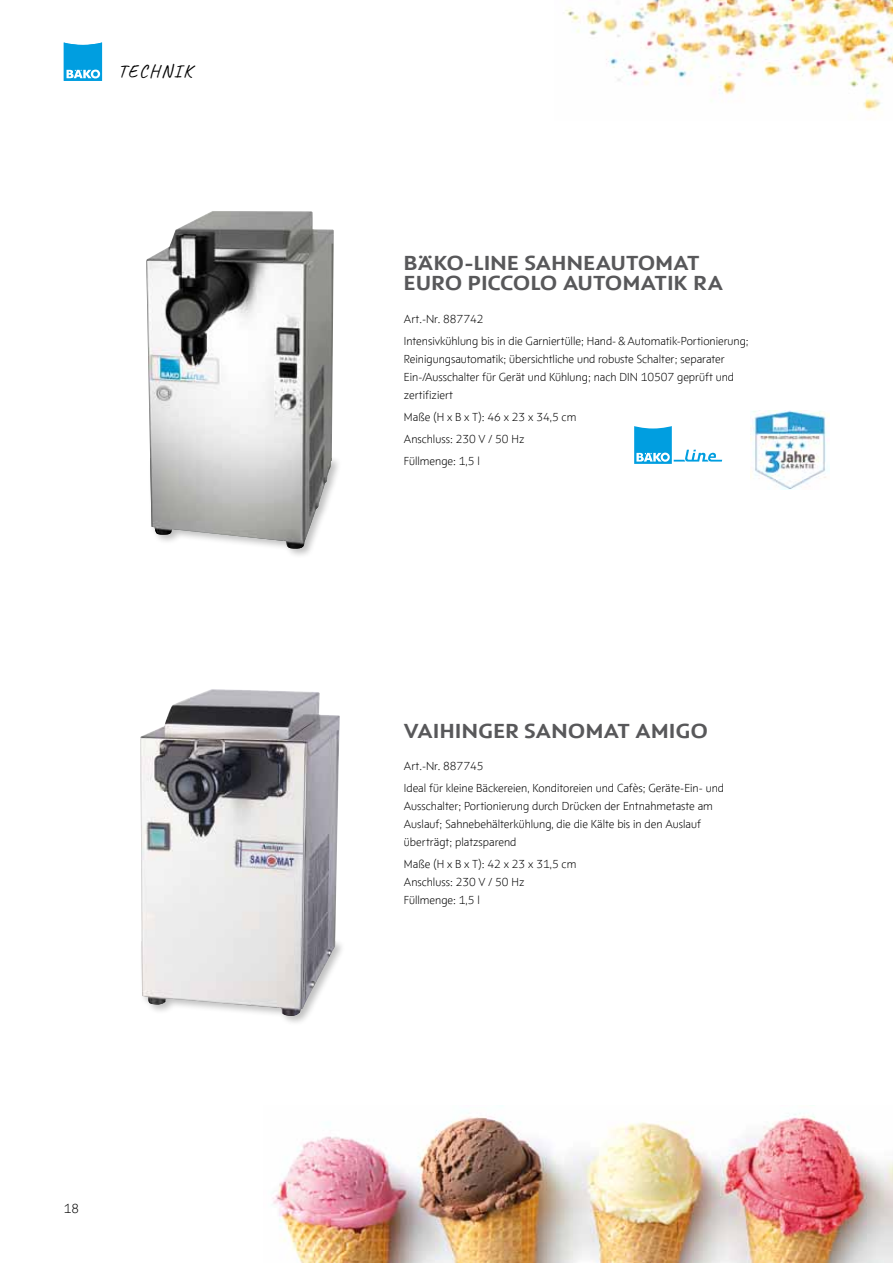
<style>
.page{position:relative;width:893px;height:1263px;background:#fff}
.page>*{position:absolute;margin:0;border:0;box-sizing:border-box;transform-origin:0 0}
.t1{font:700 21px/19.5px "BAEK Otype";letter-spacing:.02em;color:#58585a;scale:1.15 1}
.t2{font:18px "Caveat";color:#000}
.t3{font:300 13.5px "BAEK Otype";color:#000}
.t4{font:300 12px/18px "BAEK Otype";color:#000}
</style>
<div class="page">
<img style="left:565px;top:0;width:328px;height:111px">
<svg style="left:64px;top:43px;width:38px;height:38px"></svg>
<img style="left:272px;top:1113px;width:620px;height:150px">
<div style="left:148px;top:455px;width:194px;height:104px;background:#000;opacity:.25"></div>
<img style="left:146px;top:211px;width:188px;height:338px">
<img style="left:140px;top:689px;width:200px;height:327px">
<svg style="left:634px;top:426px;width:88px;height:38px"></svg>
<img style="left:750px;top:410px;width:79px;height:79px">
<h2 class="t2" style="left:118px;top:60px;width:73px">TE CHNIK</h2>
<p class="t3" style="left:64px;top:1200px;width:17px">18</p>
<h1 class="t1" style="left:404px;top:253px;width:265px">BÄKO-LINE SAHNEAUTOMAT<br>EURO PICCOLO AUTOMATIK RA</h1>
<p class="t4" style="left:404px;top:308px;width:346px;line-height:21.9px">Art.-Nr. 887742<br>Intensivkühlung bis in die Garniertülle; Hand- &amp; Automatik-Portionierung;</p>
<p class="t4" style="left:404px;top:350px;width:332px">Reinigungsautomatik; ü bersichtliche und robuste Schalter; separater<br>Ein-/Ausschalter für Gerät und Kühlung; nach DIN 10507 geprüft und zertifiziert</p>
<p class="t4" style="left:404px;top:406px;width:174px;line-height:21.9px">Maße (H x B x T): 46 x 23 x 34,5 cm<br>Anschluss: 230 V / 50 Hz<br>Füllmenge: 1,5 l</p>
<h1 class="t1" style="left:404px;top:721px;width:23px">VAIHI</h1>
<h1 class="t1" style="left:462px;top:721px;width:107px">NGER SANOMAT</h1>
<h1 class="t1" style="left:636px;top:721px;width:64px">AMIGO</h1>
<p class="t4" style="left:404px;top:755px;width:322px;line-height:21.9px">Art.-Nr. 887745<br>Ideal für kleine Bäckereien, Konditoreien und Cafès; Geräte-Ein- und</p>
<p class="t4" style="left:404px;top:796px;width:310px">Ausschalter; Portionierung durch Drücken der Entnahmetaste am<br>Auslauf; Sahnebehälterkühlung, die die Kälte bis in den Auslauf überträgt; platzsparend</p>
<p class="t4" style="left:404px;top:854px;width:174px">Maße (H x B x T): 42 x 23 x 31,5 cm<br>Anschluss: 230 V / 50 Hz<br>Füllmenge: 1,5 l</p>
</div>
